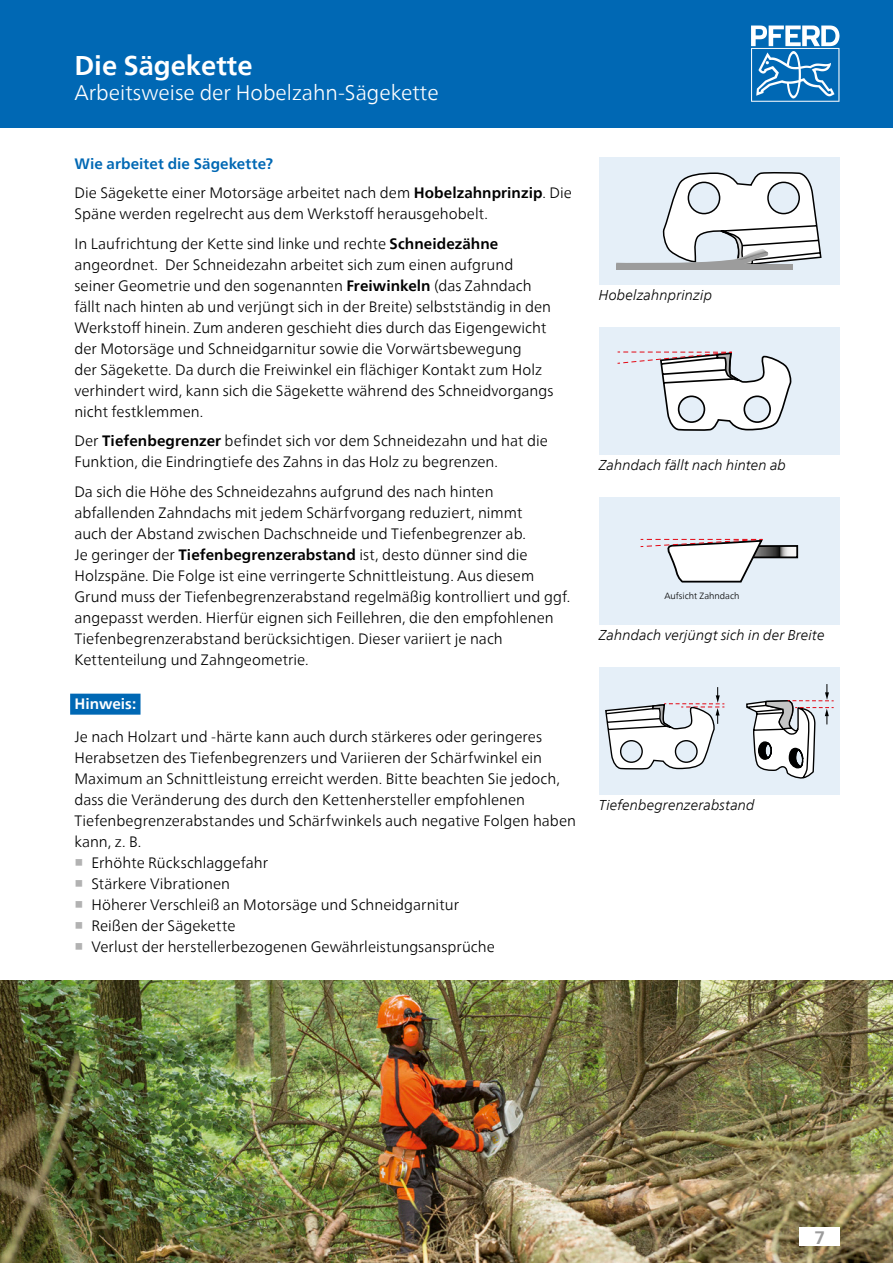
<style>
.page{position:relative;width:893px;height:1263px;background:#fff}
.page>*{position:absolute;margin:0;border:0;box-sizing:border-box;transform-origin:0 0}
.Ausgabenamen_Katalog{font:700 27px "Neue Frutiger World";color:#fff}
.Ausgabenamen_Katalog-2{font:300 21px "Neue Frutiger World";color:#fff}
.t1{font:700 18px "Neue Frutiger World";color:#9c9c9c}
.FT_10Pt{font:300 15px/21px "Neue Frutiger World";color:#000}
.Ueberschrift_Red_2sp{font:700 15px "Neue Frutiger World";letter-spacing:.005em;color:#0068b4}
.Fließtext_Head_Hinwe{font:700 15px "Neue Frutiger World";color:#fff}
.Fließtext{font:italic 300 14.25px "Neue Frutiger World";color:#000}
.Beschriftung_Zeichnu{font:300 9px "Neue Frutiger World";color:#000}
.s1{font-weight:700}
.s2{font-family:"Arial Unicode MS";font-weight:400;color:#b2b2b2}
</style>
<div class="page">
<div style="left:0;top:0;width:893px;height:128px;background:#0068b4"></div>
<svg style="left:751px;top:26px;width:88px;height:76px"></svg>
<div style="left:599px;top:157px;width:241px;height:128px;background:#e5eff8"></div>
<div style="left:616px;top:265px;width:177px;height:5px;background:#9c9c9c"></div>
<svg style="left:616px;top:172px;width:206px;height:93px"></svg>
<div style="left:599px;top:327px;width:241px;height:128px;background:#e5eff8"></div>
<svg style="left:618px;top:352px;width:173px;height:79px"></svg>
<div style="left:599px;top:497px;width:241px;height:128px;background:#e5eff8"></div>
<svg style="left:641px;top:539px;width:157px;height:43px"></svg>
<div style="left:599px;top:668px;width:241px;height:127px;background:#e5eff8"></div>
<svg style="left:605px;top:687px;width:119px;height:83px"></svg>
<svg style="left:746px;top:684px;width:88px;height:95px"></svg>
<div style="left:70px;top:694px;width:71px;height:21px;background:#0068b4"></div>
<img style="left:0;top:981px;width:893px;height:282px">
<div style="left:799px;top:1227px;width:41px;height:19px;background:#fff"></div>
<p class="Ausgabenamen_Katalog" style="left:74px;top:42px;width:180px">Die Sägekette</p>
<p class="Ausgabenamen_Katalog-2" style="left:74px;top:76px;width:366px">Arbeitsweise der Hobelzahn-Sägekette</p>
<p class="Ueberschrift_Red_2sp" style="left:74px;top:150px;width:200px">Wie arbeitet die Sägekette?</p>
<p class="FT_10Pt" style="left:74px;top:183px;width:499px">Die Sägekette einer Motorsäge arbeitet nach dem <span class="s1">Hobelzahnprinzip</span>. Die<br>Späne werden regelrecht aus dem Werkstoff herausgehobelt.</p>
<p class="FT_10Pt" style="left:74px;top:233px;width:481px">In Laufrichtung der Kette sind linke und rechte <span class="s1">Schneidezähne </span>angeordnet. Der Schneidezahn arbeitet sich zum einen aufgrund seiner Geometrie und den sogenannten <span class="s1">Freiwinkeln</span> (das Zahndach fällt nach hinten ab und verjüngt sich in der Breite) selbstständig in den Werkstoff hinein. Zum anderen geschieht dies durch das Eigengewicht der Motorsäge und Schneidgarnitur sowie die Vorwärtsbewegung<br>der Sägekette. Da durch die Freiwinkel ein flächiger Kontakt zum Holz verhindert wird, kann sich die Sägekette während des Schneidvorgangs nicht festklemmen.</p>
<p class="FT_10Pt" style="left:74px;top:431px;width:475px">Der <span class="s1">Tiefenbegrenzer</span> befindet sich vor dem Schneidezahn und hat die<br>Funktion, die Eindringtiefe des Zahns in das Holz zu begrenzen.</p>
<p class="FT_10Pt" style="left:74px;top:481px;width:497px">Da sich die Höhe des Schneidezahns aufgrund des nach hinten abfallenden Zahndachs mit jedem Schärfvorgang reduziert, nimmt<br>auch der Abstand zwischen Dachschneide und Tiefenbegrenzer ab.<br>Je geringer der <span class="s1">Tiefenbegrenzerabstand</span> ist, desto dünner sind die Holzspäne. Die Folge ist eine verringerte Schnittleistung. Aus diesem Grund muss der Tiefenbegrenzerabstand regelmäßig kontrolliert und ggf. angepasst werden. Hierfür eignen sich Feillehren, die den empfohlenen Tiefenbegrenzerabstand berücksichtigen. Dieser variiert je nach Kettenteilung und Zahngeometrie.</p>
<p class="Fließtext_Head_Hinwe" style="left:74px;top:690px;width:63px">Hinweis:</p>
<p class="FT_10Pt" style="left:74px;top:727px;width:503px">Je nach Holzart und -härte kann auch durch stärkeres oder geringeres Herabsetzen des Tiefenbegrenzers und Variieren der Schärfwinkel ein Maximum an Schnittleistung erreicht werden. Bitte beachten Sie jedoch, dass die Veränderung des durch den Kettenhersteller empfohlenen Tiefenbegrenzerabstandes und Schärfwinkels auch negative Folgen haben kann, z. B.</p>
<p class="FT_10Pt" style="left:74px;top:853px;width:195px"><span class="s2">■</span> Erhöhte Rückschlaggefahr</p>
<p class="FT_10Pt" style="left:74px;top:874px;width:157px"><span class="s2">■</span> Stärkere Vibrationen</p>
<p class="FT_10Pt" style="left:74px;top:895px;width:386px"><span class="s2">■</span> Höherer Verschleiß an Motorsäge und Schneidgarnitur</p>
<p class="FT_10Pt" style="left:74px;top:916px;width:162px"><span class="s2">■</span> Reißen der Sägekette</p>
<p class="FT_10Pt" style="left:74px;top:937px;width:422px"><span class="s2">■</span> Verlust der herstellerbezogenen Gewährleistungsansprüche</p>
<p class="Fließtext" style="left:599px;top:284px;width:115px">Hobelzahnprinzip</p>
<p class="Fließtext" style="left:599px;top:454px;width:189px">Zahndach fällt nach hinten ab</p>
<p class="Beschriftung_Zeichnu" style="left:664px;top:589px;width:77px">Aufsicht Zahndach</p>
<p class="Fließtext" style="left:599px;top:624px;width:227px">Zahndach verjüngt sich in der Breite</p>
<p class="Fließtext" style="left:599px;top:794px;width:157px">Tiefenbegrenzerabstand</p>
<p class="t1" style="left:814px;top:1221px;width:12px">7</p>
</div>
